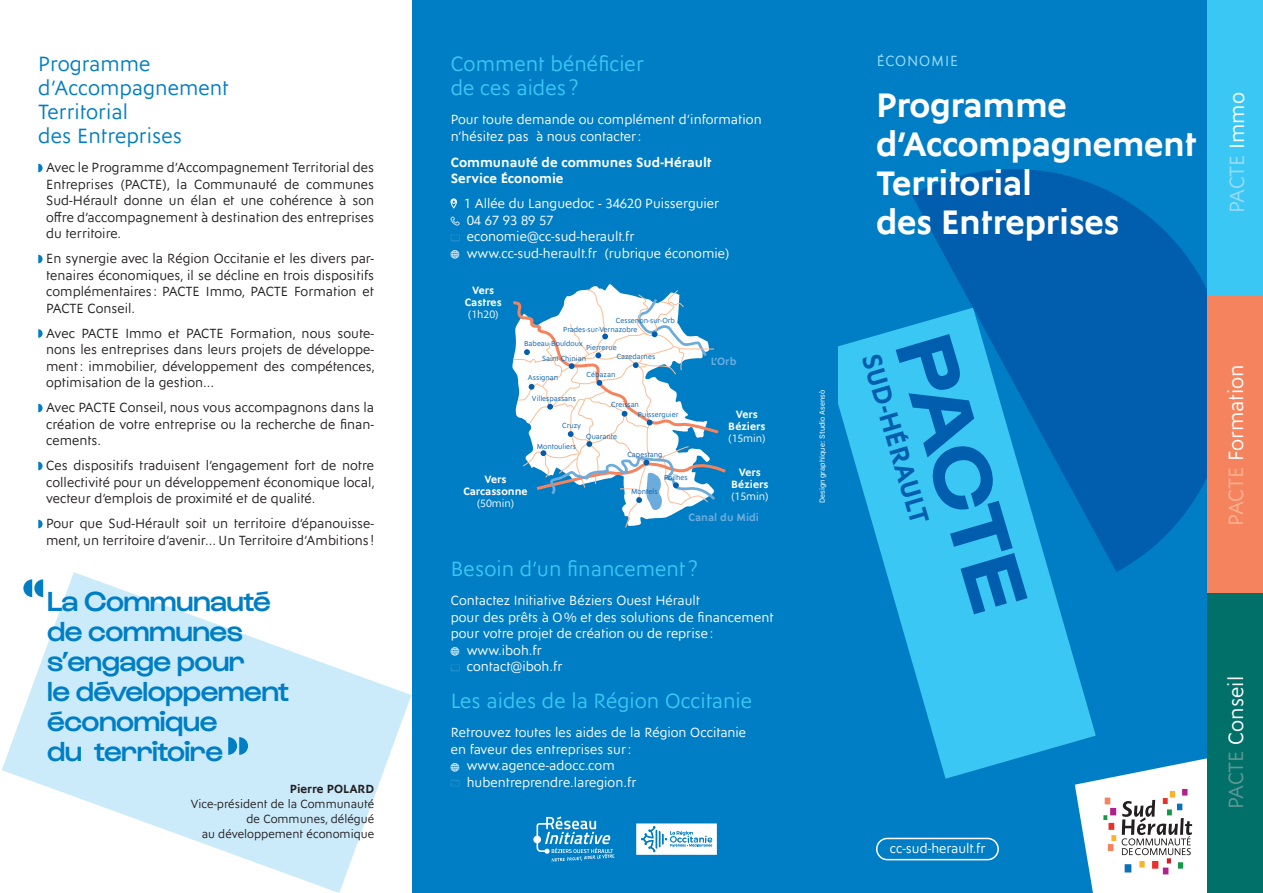
<style>
.page{position:relative;width:1263px;height:893px;background:#fff}
.page>*{position:absolute;margin:0;border:0;box-sizing:border-box;transform-origin:0 0}
.t1{font:700 83.4px "Gustavo";color:#015dad}
.t2{font:700 34.5px/39px "Ysans Std";letter-spacing:-.015em;color:#fff}
.t3{font:500 28.5px/30px "Gustavo";letter-spacing:-.02em;color:#007ec5}
.t4{font:700 27px "Ysans Std";color:#015dad}
.t5{font:21px/24px "Ysans Std";color:#3bc7f4}
.t6{font:21px/24px "Ysans Std";color:#007ec5}
.t7{font:21px "Ysans Std";color:#fff}
.t8{font:21px "Ysans Std";color:#98dbf8}
.t9{font:15px "Ysans Std";letter-spacing:.06em;color:#98dbf8}
.t10{font:13.5px/16.5px "Ysans Std";color:#231f20;text-align:justify}
.t11{font:13.5px/16.5px "Ysans Std";color:#fff}
.t12{font:700 13.5px/16.5px "Ysans Std";color:#fff}
.t13{font:12px/15px "Ysans Std";color:#231f20;text-align:right}
.t14{font:700 10.8px/12.1px "Ysans Std";color:#fff;text-align:center}
.t15{font:700 10.8px "Ysans Std";color:#6cacdd}
.t16{font:7.5px "Ballinger";color:#fff}
.t17{font:7.35px "Ysans Std";color:#015dad}
.s1{font-weight:700}
.s2{font-weight:400}
.s3{color:#fff}
.s4{color:#f9b193}
.s5{color:#5e9895}
</style>
<div class="page">
<div style="left:838px;top:0;width:425px;height:893px;background:#007ec5"></div>
<svg style="left:838px;top:325px;width:258px;height:454px;fill:#3bc7f4"></svg>
<svg style="left:912px;top:139px;width:296px;height:433px;fill:#015dad"></svg>
<svg style="left:1075px;top:754px;width:133px;height:139px"></svg>
<svg style="left:38px;top:164px;width:5px;height:8px"></svg>
<svg style="left:38px;top:255px;width:5px;height:8px"></svg>
<svg style="left:38px;top:329px;width:5px;height:9px"></svg>
<svg style="left:38px;top:404px;width:5px;height:8px"></svg>
<svg style="left:38px;top:462px;width:5px;height:8px"></svg>
<svg style="left:38px;top:520px;width:5px;height:8px"></svg>
<div style="left:1208px;top:0;width:55px;height:296px;background:#3bc7f4"></div>
<div style="left:1208px;top:296px;width:55px;height:298px;background:#f5835d"></div>
<div style="left:1208px;top:594px;width:55px;height:299px;background:#007069"></div>
<div style="left:876px;top:838px;width:123px;height:22px;border:2px solid #fff;border-radius:11px"></div>
<div style="left:412px;top:0;width:426px;height:893px;background:#007ec5"></div>
<svg style="left:450px;top:198px;width:7px;height:11px"></svg>
<svg style="left:636px;top:823px;width:81px;height:32px;background:#d0e7f4"></svg>
<svg style="left:533px;top:816px;width:81px;height:46px"></svg>
<svg style="left:2px;top:572px;width:409px;height:321px;fill:#cbebfb"></svg>
<svg style="left:23px;top:579px;width:20px;height:18px"></svg>
<svg style="left:228px;top:737px;width:20px;height:18px"></svg>
<svg style="left:512px;top:289px;width:214px;height:239px"></svg>
<p class="t6" style="left:38px;top:53px;width:192px">Programme d’Accompagnement<br>Territorial</p>
<p class="t6" style="left:38px;top:125px;width:145px">des Entreprises</p>
<p class="t10" style="left:46px;top:160px;width:330px">Avec le Programme d’Accompagnement Territorial des Entreprises (PACTE), la Communauté de communes Sud-Hérault donne un élan et une cohérence à son offre d’accompagnement à destination des entreprises du territoire.</p>
<p class="t10" style="left:46px;top:251px;width:329px">En synergie avec la Région Occitanie et les divers par&shy;tenaires économiques, il se décline en trois dispositifs complémentaires : PACTE Immo, PACTE Formation et PACTE Conseil.</p>
<p class="t10" style="left:46px;top:325px;width:330px">Avec PACTE Immo et PACTE Formation, nous soute&shy;nons les entreprises dans leurs projets de développe&shy;ment: immobilier, développement des compétences, optimisation de la gestion...</p>
<p class="t10" style="left:46px;top:400px;width:329px">Avec PACTE Conseil, nous vous accompagnons dans la création de votre entreprise ou la recherche de finan&shy;cements.</p>
<p class="t10" style="left:46px;top:458px;width:330px">Ces dispositifs traduisent l’engagement fort de notre collectivité pour un développement économique local, vecteur d’emplois de proximité et de qualité.</p>
<p class="t10" style="left:46px;top:516px;width:329px">Pour que Sud-Hérault soit un territoire d’épanouisse&shy;ment, un territoire d’avenir... Un Territoire d’Ambitions !</p>
<p class="t3" style="left:47px;top:588px;width:243px">La Communauté de communes s’engage pour<br>le développement économique<br>du territoire</p>
<p class="t13" style="left:191px;top:781px;width:185px"><span class="s1">Pierre POLARD<br></span>Vice-président de la Communauté de Communes, délégué<br>au développement économique</p>
<p class="t5" style="left:451px;top:53px;width:195px">Comment bénéficier de ces aides ?</p>
<p class="t11" style="left:451px;top:112px;width:312px">Pour toute demande ou complément d’information n’hésitez pas à nous contacter:</p>
<p class="t12" style="left:451px;top:154px;width:263px">Communauté de communes Sud-Hérault<br>Service Économie</p>
<p class="t11" style="left:464px;top:196px;width:267px">1 Allée du Languedoc - 34620 Puisserguier<br>04 67 93 89 57<br>economie@cc-sud-herault.fr www.cc-sud-herault.fr (rubrique économie)</p>
<p class="t14" style="left:465px;top:284px;width:39px">Vers<br>Castres <span class="s2">(1h20)</span></p>
<p class="t17" style="left:616px;top:317px;width:61px">Cessenon-sur-Orb</p>
<p class="t17" style="left:563px;top:325px;width:76px">Prades-sur-Vernazobre</p>
<p class="t17" style="left:586px;top:343px;width:32px">Pierrerue</p>
<p class="t17" style="left:542px;top:355px;width:45px">Saint-Chinian</p>
<p class="t17" style="left:524px;top:340px;width:60px">Babeau-Bouldoux</p>
<p class="t17" style="left:617px;top:353px;width:40px">Cazedarnes</p>
<p class="t17" style="left:528px;top:374px;width:32px">Assignan</p>
<p class="t17" style="left:532px;top:395px;width:46px">Villespassans</p>
<p class="t17" style="left:586px;top:370px;width:30px">Cébazan</p>
<p class="t17" style="left:611px;top:401px;width:29px">Creissan</p>
<p class="t17" style="left:638px;top:411px;width:42px">Puisserguier</p>
<p class="t17" style="left:562px;top:422px;width:20px">Cruzy</p>
<p class="t17" style="left:537px;top:443px;width:41px">Montouliers</p>
<p class="t17" style="left:586px;top:432px;width:32px">Quarante</p>
<p class="t17" style="left:627px;top:451px;width:36px">Capestang</p>
<p class="t14" style="left:463px;top:473px;width:66px">Vers<br>Carcassonne <span class="s2">(50min)</span></p>
<p class="t17" style="left:664px;top:473px;width:25px">Poilhes</p>
<p class="t17" style="left:631px;top:488px;width:28px">Montels</p>
<p class="t15" style="left:711px;top:355px;width:27px">L’Orb</p>
<p class="t14" style="left:728px;top:408px;width:39px">Vers<br>Béziers <span class="s2">(15min)</span></p>
<p class="t14" style="left:731px;top:466px;width:39px">Vers<br>Béziers <span class="s2">(15min)</span></p>
<p class="t15" style="left:689px;top:512px;width:72px">Canal du Midi</p>
<p class="t5" style="left:451px;top:557px;width:249px">Besoin d’un financement ?</p>
<p class="t11" style="left:451px;top:593px;width:251px">Contactez Initiative Béziers Ouest Hérault</p>
<p class="t11" style="left:451px;top:609px;width:324px">pour des prêts à O% et des solutions de financement</p>
<p class="t11" style="left:451px;top:626px;width:264px">pour votre projet de création ou de reprise:</p>
<p class="t11" style="left:467px;top:642px;width:77px">www.iboh.fr</p>
<p class="t11" style="left:467px;top:659px;width:97px">contact@iboh.fr</p>
<p class="t5" style="left:451px;top:689px;width:303px">Les aides de la Région Occitanie</p>
<p class="t11" style="left:451px;top:725px;width:297px">Retrouvez toutes les aides de la Région Occitanie</p>
<p class="t11" style="left:451px;top:741px;width:182px">en faveur des entreprises sur:</p>
<p class="t11" style="left:467px;top:758px;width:150px">www.agence-adocc.com</p>
<p class="t11" style="left:467px;top:774px;width:171px">hubentreprendre.laregion.fr</p>
<p class="t9" style="left:877px;top:53px;width:83px">ÉCONOMIE</p>
<p class="t2" style="left:876px;top:86px;width:322px">Programme d’Accompagnement<br>Territorial<br>des Entreprises</p>
<p class="t8" style="left:1226px;top:213px;width:122px;rotate:-90deg">PACTE <span class="s3">Immo</span></p>
<p class="t16" style="left:817px;top:503px;width:115px;rotate:-90deg">Design graphique: Studio Asensò</p>
<p class="t1" style="left:967px;top:325px;width:283px;rotate:73deg">PACTE</p>
<p class="t4" style="left:884px;top:350px;width:177px;rotate:73deg">SUD-HÉRAULT</p>
<p class="t11" style="left:890px;top:841px;width:97px">cc-sud-herault.fr</p>
<p class="t7" style="left:1225px;top:525px;width:163px;rotate:-90deg"><span class="s4">PACTE</span> Formation</p>
<p class="t7" style="left:1225px;top:809px;width:134px;rotate:-90deg"><span class="s5">PACTE</span> Conseil</p>
</div>
